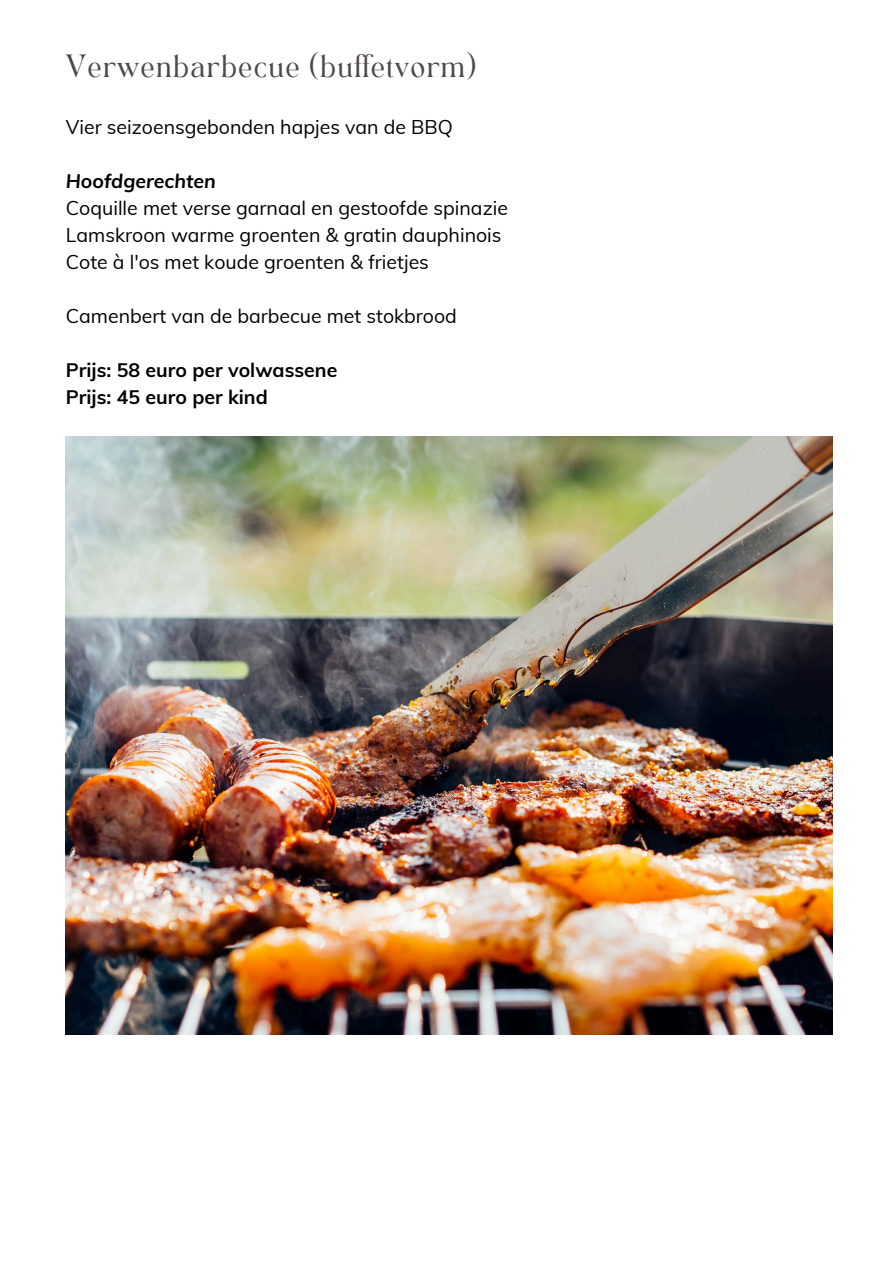
<style>
.page{position:relative;width:894px;height:1264px;background:#fff}
.page>*{position:absolute;margin:0;border:0;box-sizing:border-box;transform-origin:0 0}
.t1{font:22.5px "TAN Angleton";color:#4e4945}
.t2{font:19.5px "Muli";color:#000}
.t3{font:700 19.5px/27px "Muli";color:#000}
.t4{font:italic 700 19.5px "Muli";color:#000}
</style>
<div class="page">
<img style="left:66px;top:436px;width:766px;height:598px">
<h1 class="t1" style="left:65px;top:54px;width:412px">Verwenbarbecue (buffetvorm)</h1>
<p class="t2" style="left:66px;top:114px;width:388px">Vier seizoensgebonden hapjes van de BBQ</p>
<p class="t4" style="left:66px;top:168px;width:151px">Hoofdgerechten</p>
<p class="t2" style="left:66px;top:195px;width:443px">Coquille met verse garnaal en gestoofde spinazie</p>
<p class="t2" style="left:66px;top:222px;width:437px">Lamskroon warme groenten &amp; gratin dauphinois</p>
<p class="t2" style="left:66px;top:249px;width:364px">Cote à l'os met koude groenten &amp; frietjes</p>
<p class="t2" style="left:66px;top:303px;width:392px">Camenbert van de barbecue met stokbrood</p>
<h2 class="t3" style="left:66px;top:356px;width:273px">Prijs: 58 euro per volwassene<br>Prijs: 45 euro per kind</h2>
</div>
